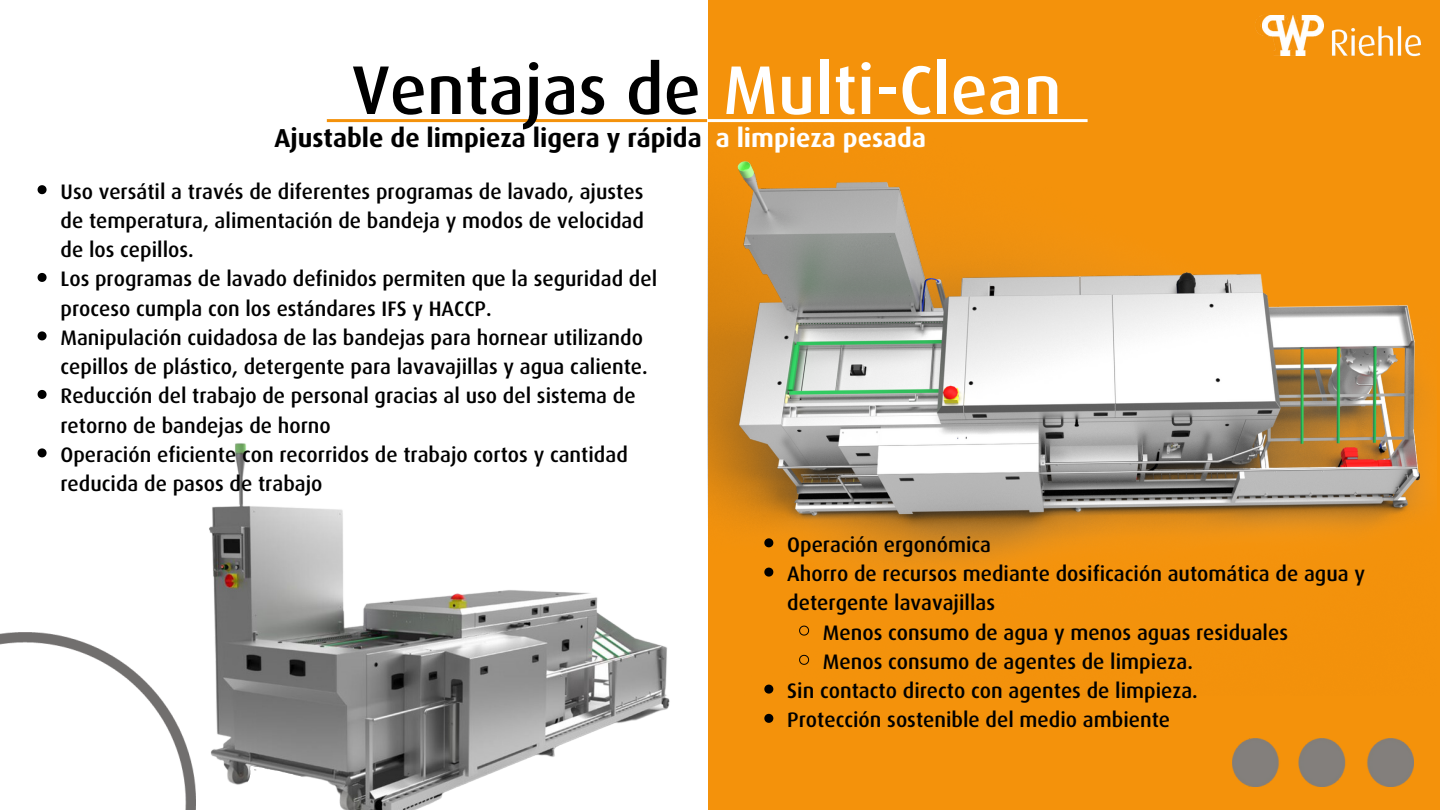
<style>
.page{position:relative;width:1440px;height:810px;background:#f4920b}
.page>*{position:absolute;margin:0;border:0;box-sizing:border-box;transform-origin:0 0}
.t1{font:500 69px "Dax Pro";color:#fff}
.t2{font:700 26px "Dax Pro";color:#000}
.t3{font:500 21px/29.2px "Dax Pro";color:#000}
.s1{color:#000}
.s2{color:#fff}
</style>
<div class="page">
<div style="left:0;top:0;width:708px;height:810px;background:#fff"></div>
<img style="left:31px;top:443px;width:639px;height:367px">
<img style="left:0;top:633px;width:195px;height:177px">
<img style="left:1232px;top:738px;width:182px;height:48px">
<img style="left:1255px;top:15px;width:166px;height:42px">
<img style="left:1262px;top:16px;width:61px;height:40px">
<hr style="left:327px;top:119px;width:380px;height:3px;background:#f4920b">
<hr style="left:707px;top:119px;width:381px;height:3px;background:#fff">
<img style="left:707px;top:121px;width:723px;height:570px">
<svg style="left:38px;top:185px;width:9px;height:9px"></svg>
<svg style="left:38px;top:273px;width:9px;height:9px"></svg>
<svg style="left:38px;top:331px;width:9px;height:9px"></svg>
<svg style="left:38px;top:390px;width:9px;height:9px"></svg>
<svg style="left:38px;top:448px;width:9px;height:9px"></svg>
<svg style="left:764px;top:538px;width:9px;height:9px"></svg>
<svg style="left:764px;top:568px;width:9px;height:9px"></svg>
<svg style="left:799px;top:625px;width:10px;height:11px"></svg>
<svg style="left:799px;top:654px;width:10px;height:11px"></svg>
<svg style="left:764px;top:685px;width:9px;height:9px"></svg>
<svg style="left:764px;top:714px;width:9px;height:9px"></svg>
<p class="t1" style="left:352px;top:24px;width:711px"><span class="s1">Ventajas de</span> Multi-Clean</p>
<p class="t2" style="left:274px;top:113px;width:653px">Ajustable de limpieza ligera y rápida <span class="s2">a limpieza pesada</span></p>
<p class="t3" style="left:61px;top:173px;width:585px;text-align:justify">Uso versátil a través de diferentes programas de lavado, ajustes de temperatura, alimentación de bandeja y modos de velocidad de los cepillos.</p>
<p class="t3" style="left:61px;top:261px;width:598px">Los programas de lavado definidos permiten que la seguridad del proceso cumpla con los estándares IFS y HACCP.</p>
<p class="t3" style="left:61px;top:319px;width:589px">Manipulación cuidadosa de las bandejas para hornear utilizando cepillos de plástico, detergente para lavavajillas y agua caliente.</p>
<p class="t3" style="left:61px;top:378px;width:577px">Reducción del trabajo de personal gracias al uso del sistema de retorno de bandejas de horno</p>
<p class="t3" style="left:61px;top:436px;width:569px">Operación eficiente con recorridos de trabajo cortos y cantidad reducida de pasos de trabajo</p>
<p class="t3" style="left:787px;top:526px;width:205px">Operación ergonómica</p>
<p class="t3" style="left:787px;top:555px;width:579px">Ahorro de recursos mediante dosificación automática de agua y detergente lavavajillas</p>
<p class="t3" style="left:823px;top:614px;width:467px">Menos consumo de agua y menos aguas residuales</p>
<p class="t3" style="left:823px;top:643px;width:371px">Menos consumo de agentes de limpieza.</p>
<p class="t3" style="left:787px;top:672px;width:412px">Sin contacto directo con agentes de limpieza.</p>
<p class="t3" style="left:787px;top:702px;width:384px">Protección sostenible del medio ambiente</p>
</div>
